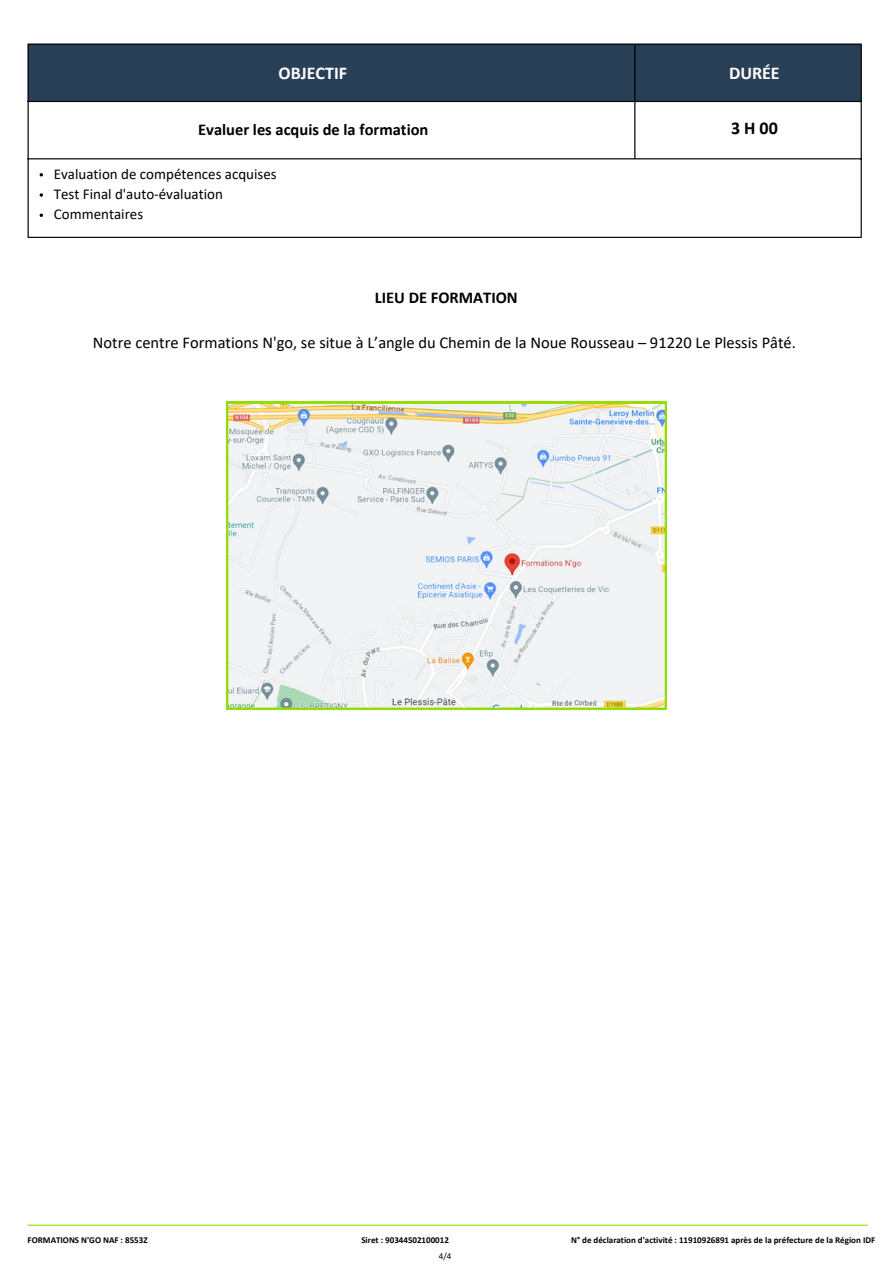
<style>
.page{position:relative;width:893px;height:1264px;background:#fff}
.page>*{position:absolute;margin:0;border:0;box-sizing:border-box;transform-origin:0 0}
.t1{font:700 18px "Calibri";color:#fff}
.t2{font:700 18px "Calibri";color:#000}
.t3{font:16.5px "Calibri";color:#000}
.t4{font:700 16.5px "Calibri";color:#000}
.t5{font:15px "Calibri";color:#000}
.t6{font:700 9px "Calibri";color:#000}
.t7{font:9px "Calibri";color:#000}
</style>
<div class="page">
<div style="left:29px;top:45px;width:831px;height:56px;background:#293f56"></div>
<hr style="left:28px;top:45px;width:1px;height:192px;background:#000">
<hr style="left:634px;top:45px;width:1px;height:113px;background:#000">
<hr style="left:860px;top:45px;width:1px;height:192px;background:#000">
<hr style="left:28px;top:44px;width:833px;height:1px;background:#000">
<hr style="left:28px;top:101px;width:833px;height:1px;background:#000">
<hr style="left:28px;top:158px;width:833px;height:1px;background:#000">
<hr style="left:28px;top:237px;width:833px;height:1px;background:#000">
<svg style="left:226px;top:402px;width:441px;height:307px"></svg>
<svg style="left:40px;top:193px;width:3px;height:4px"></svg>
<svg style="left:40px;top:213px;width:3px;height:4px"></svg>
<hr style="left:28px;top:1224px;width:839px;height:1px;background:#93de00">
<p class="t1" style="left:278px;top:65px;width:70px">OBJECTIF</p>
<p class="t4" style="left:198px;top:122px;width:232px">Evaluer les acquis de la formation</p>
<p class="t5" style="left:54px;top:167px;width:224px">Evaluation de compétences acquises</p>
<p class="t5" style="left:54px;top:188px;width:171px">Test Final d'auto-évaluation</p>
<p class="t5" style="left:54px;top:208px;width:91px">Commentaires</p>
<p class="t1" style="left:729px;top:65px;width:52px">DURÉE</p>
<p class="t2" style="left:731px;top:120px;width:48px">3 H 00</p>
<p class="t4" style="left:375px;top:291px;width:144px">LIEU DE FORMATION</p>
<p class="t3" style="left:93px;top:336px;width:704px">Notre centre Formations N'go, se situe à L’angle du Chemin de la Noue Rousseau – 91220 Le Plessis Pâté.</p>
<p class="t6" style="left:28px;top:1235px;width:122px">FORMATIONS N'GO NAF : 8553Z</p>
<p class="t6" style="left:361px;top:1235px;width:89px">Siret : 90344502100012</p>
<p class="t6" style="left:571px;top:1235px;width:305px">N° de déclaration d'activité : 11910926891 après de la préfecture de la Région IDF</p>
<p class="t7" style="left:439px;top:1252px;width:14px">4/4</p>
</div>
